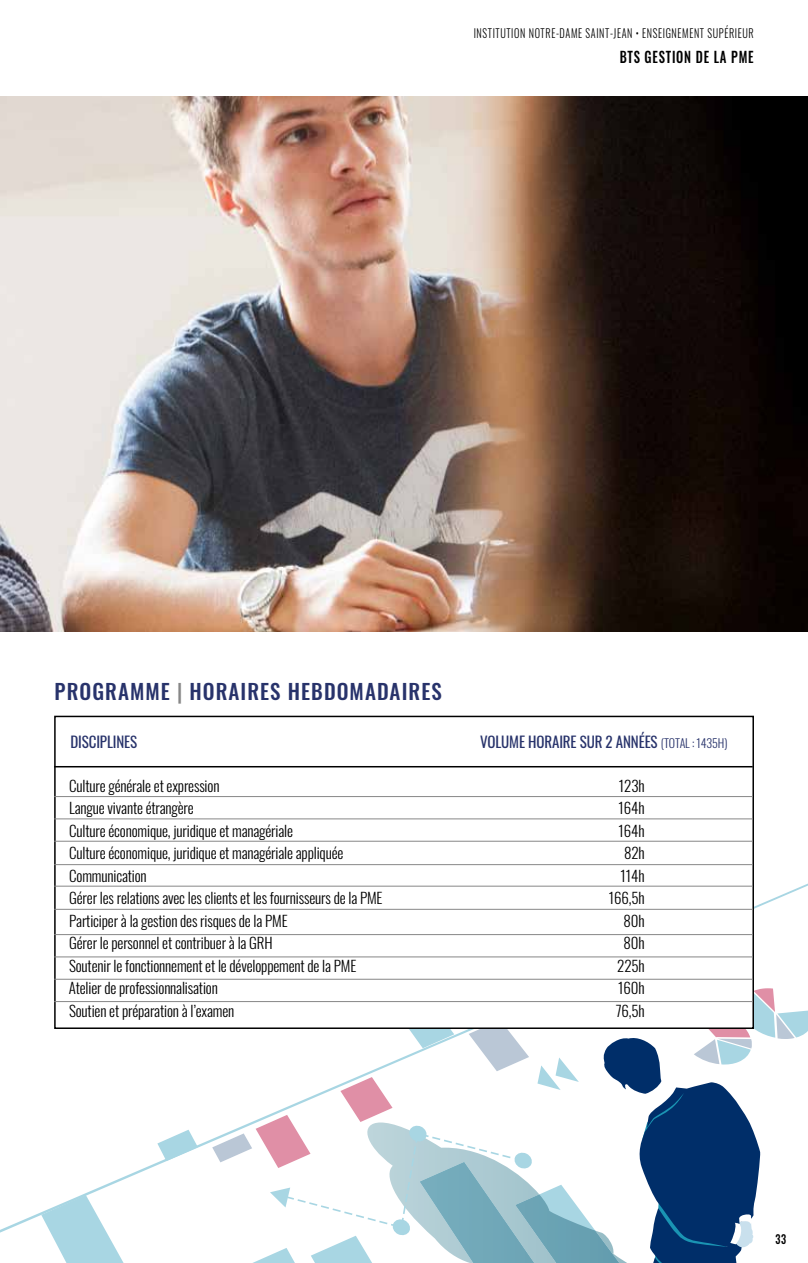
<style>
.page{position:relative;width:808px;height:1263px;background:#fff}
.page>*{position:absolute;margin:0;border:0;box-sizing:border-box;transform-origin:0 0}
.t1{font:500 21px "Oswald";letter-spacing:.05em;color:#28336b}
.t2{font:300 15px "Oswald";letter-spacing:-.01em;color:#000}
.t3{font:15px "Oswald";letter-spacing:-.01em;color:#28336b}
.t4{font:500 15px "Oswald";letter-spacing:.06em;color:#000;scale:.85 1}
.t5{font:300 12px "Oswald";letter-spacing:.06em;color:#000;scale:.85 1}
.t6{font:500 12px "Oswald";color:#000;scale:.85 1}
.s1{color:#878787}
.s2{font-weight:300;font-size:12px}
</style>
<div class="page">
<svg style="left:157px;top:988px;width:651px;height:275px"></svg>
<svg style="left:41px;top:1195px;width:83px;height:68px"></svg>
<div style="left:55px;top:716px;width:698px;height:312px;background:#fff"></div>
<div style="left:54px;top:716px;width:700px;height:313px;border:2px solid #000"></div>
<img style="left:0;top:97px;width:808px;height:534px">
<hr style="left:54px;top:766px;width:699px;height:1px;background:#000">
<hr style="left:54px;top:819px;width:699px;height:1px;background:#878787">
<hr style="left:54px;top:796px;width:699px;height:1px;background:#878787">
<hr style="left:54px;top:841px;width:699px;height:1px;background:#878787">
<hr style="left:54px;top:864px;width:699px;height:1px;background:#878787">
<hr style="left:54px;top:934px;width:699px;height:1px;background:#878787">
<hr style="left:54px;top:909px;width:699px;height:1px;background:#878787">
<hr style="left:54px;top:886px;width:699px;height:1px;background:#878787">
<hr style="left:54px;top:1001px;width:699px;height:1px;background:#878787">
<hr style="left:54px;top:957px;width:699px;height:1px;background:#878787">
<hr style="left:54px;top:979px;width:699px;height:1px;background:#878787">
<p class="t5" style="left:474px;top:22px;width:331px">INSTITUTION NOTRE-DAME SAINT-JEAN • ENSEIGNEMENT SUPÉRIEUR</p>
<p class="t4" style="left:620px;top:49px;width:159px">BTS GESTION DE LA PME</p>
<h1 class="t1" style="left:55px;top:680px;width:389px">PROGRAMME <span class="s1">|</span> HORAIRES HEBDOMADAIRES</h1>
<p class="t3" style="left:71px;top:728px;width:68px">DISCIPLINES</p>
<p class="t3" style="left:480px;top:728px;width:249px">VOLUME HORAIRE SUR 2 ANNÉES <span class="s2">(TOTAL : 1435H)</span></p>
<p class="t2" style="left:69px;top:772px;width:152px">Culture générale et expression</p>
<p class="t2" style="left:619px;top:772px;width:27px">123h</p>
<p class="t2" style="left:69px;top:795px;width:126px">Langue vivante étrangère</p>
<p class="t2" style="left:619px;top:795px;width:28px">164h</p>
<p class="t2" style="left:69px;top:817px;width:225px">Culture économique, juridique et managériale</p>
<p class="t2" style="left:619px;top:817px;width:28px">164h</p>
<p class="t2" style="left:69px;top:840px;width:276px">Culture économique, juridique et managériale appliquée</p>
<p class="t2" style="left:624px;top:840px;width:22px">82h</p>
<p class="t2" style="left:69px;top:862px;width:79px">Communication</p>
<p class="t2" style="left:621px;top:862px;width:26px">114h</p>
<p class="t2" style="left:69px;top:885px;width:315px">Gérer les relations avec les clients et les fournisseurs de la PME</p>
<p class="t2" style="left:609px;top:885px;width:37px">166,5h</p>
<p class="t2" style="left:69px;top:907px;width:220px">Participer à la gestion des risques de la PME</p>
<p class="t2" style="left:623px;top:907px;width:23px">80h</p>
<p class="t2" style="left:69px;top:930px;width:205px">Gérer le personnel et contribuer à la GRH</p>
<p class="t2" style="left:623px;top:930px;width:23px">80h</p>
<p class="t2" style="left:69px;top:952px;width:289px">Soutenir le fonctionnement et le développement de la PME</p>
<p class="t2" style="left:617px;top:952px;width:29px">225h</p>
<p class="t2" style="left:69px;top:975px;width:151px">Atelier de professionnalisation</p>
<p class="t2" style="left:618px;top:975px;width:28px">160h</p>
<p class="t2" style="left:69px;top:997px;width:167px">Soutien et préparation à l’examen</p>
<p class="t2" style="left:616px;top:997px;width:30px">76,5h</p>
<p class="t6" style="left:776px;top:1233px;width:14px">33</p>
</div>
